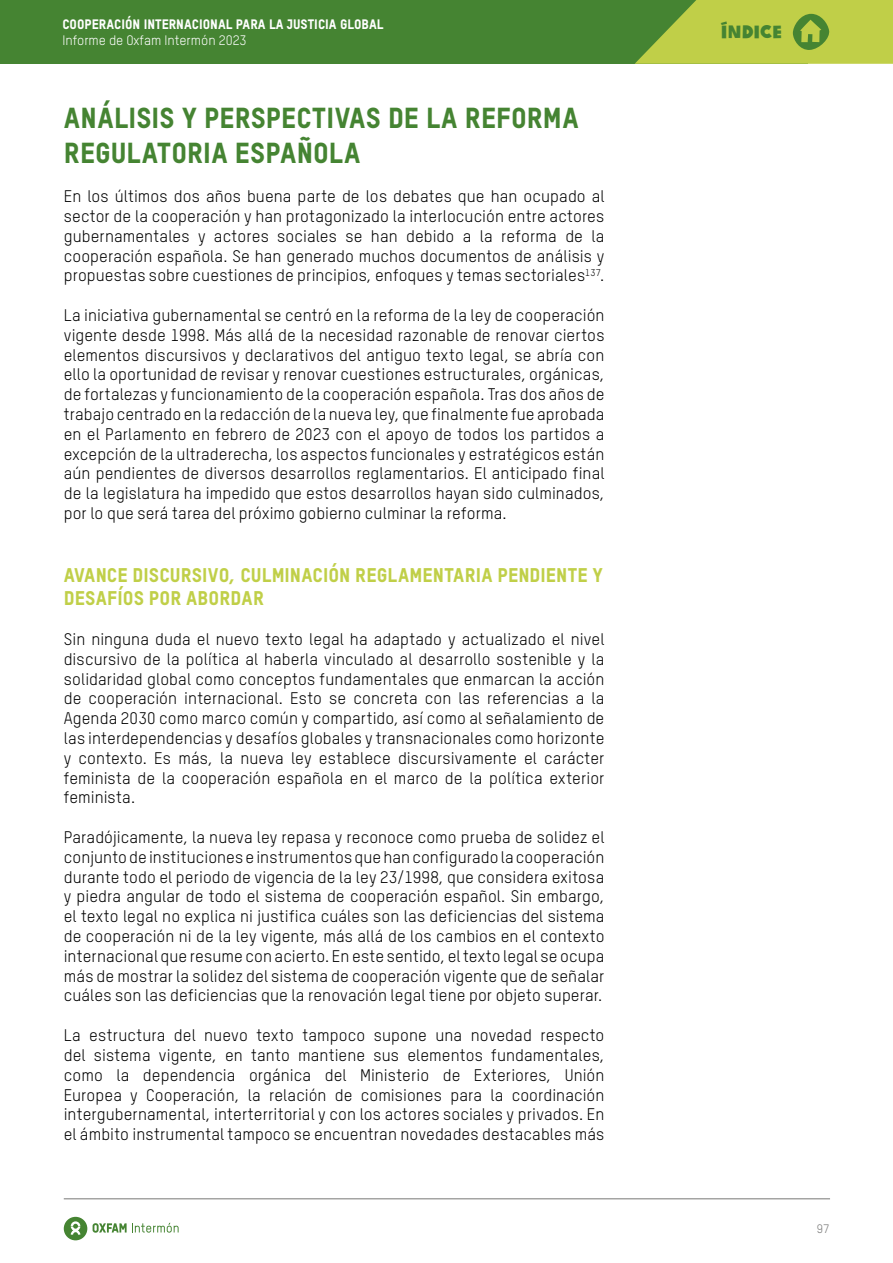
<style>
.page{position:relative;width:893px;height:1263px;background:#fff}
.page>*{position:absolute;margin:0;border:0;box-sizing:border-box;transform-origin:0 0}
.t1{font:28.5px/34.2px "Oxfam TSTARPRO Headline";letter-spacing:.005em;color:#458432}
.t2{font:19.5px/23.4px "Oxfam TSTARPRO Headline";letter-spacing:.005em;color:#c0cf48}
.t3{font:17.7px "Oxfam Global Headline";color:#458432}
.t4{font:16.5px/19.8px "Oxfam TSTARPRO";letter-spacing:.005em;color:#000;text-align:justify}
.t5{font:13.5px "Oxfam TSTARPRO Headline";color:#fff}
.t6{font:13.5px "Oxfam TSTARPRO";color:#fff}
.t7{font:12px "Oxfam TSTARPRO";color:#777776}
</style>
<div class="page">
<hr style="left:64px;top:1198px;width:766px;height:1px;background:#777776">
<svg style="left:64px;top:1217px;width:23px;height:23px"></svg>
<svg style="left:93px;top:1223px;width:86px;height:10px"></svg>
<div style="left:0;top:0;width:808px;height:64px;background:#458432"></div>
<svg style="left:635px;top:0;width:258px;height:64px;background:#abc244"></svg>
<p class="t5" style="left:62px;top:16px;width:323px">COOPERACIÓN INTERNACIONAL PARA LA JUSTICIA GLOBAL</p>
<p class="t6" style="left:62px;top:32px;width:186px">Informe de Oxfam Intermón 2023</p>
<h1 class="t1" style="left:64px;top:101px;width:516px">ANÁLISIS Y PERSPECTIVAS DE LA REFORMA<br>REGULATORIA ESPAÑOLA</h1>
<p class="t4" style="left:64px;top:186px;width:542px">En los últimos dos años buena parte de los debates que han ocupado al sector de la cooperación y han protagonizado la interlocución entre actores gubernamentales y actores sociales se han debido a la reforma de la cooperación española. Se han generado muchos documentos de análisis y propuestas sobre cuestiones de principios, enfoques y temas sectoriales<sup>137</sup>.</p>
<p class="t4" style="left:64px;top:305px;width:542px">La iniciativa gubernamental se centró en la reforma de la ley de cooperación vigente desde 1998. Más allá de la necesidad razonable de renovar ciertos elementos discursivos y declarativos del antiguo texto legal, se abría con ello la oportunidad de revisar y renovar cuestiones estructurales, orgánicas, de fortalezas y funcionamiento de la cooperación española. Tras dos años de trabajo centrado en la redacción de la nueva ley, que finalmente fue aprobada en el Parlamento en febrero de 2023 con el apoyo de todos los partidos a excepción de la ultraderecha, los aspectos funcionales y estratégicos están aún pendientes de diversos desarrollos reglamentarios. El anticipado final de la legislatura ha impedido que estos desarrollos hayan sido culminados, por lo que será tarea del próximo gobierno culminar la reforma.</p>
<p class="t2" style="left:64px;top:563px;width:541px">AVANCE DISCURSIVO, CULMINACIÓN REGLAMENTARIA PENDIENTE Y<br>DESAFÍOS POR ABORDAR</p>
<p class="t4" style="left:64px;top:629px;width:542px">Sin ninguna duda el nuevo texto legal ha adaptado y actualizado el nivel discursivo de la política al haberla vinculado al desarrollo sostenible y la solidaridad global como conceptos fundamentales que enmarcan la acción de cooperación internacional. Esto se concreta con las referencias a la Agenda 2030 como marco común y compartido, así como al señalamiento de las interdependencias y desafíos globales y transnacionales como horizonte y contexto. Es más, la nueva ley establece discursivamente el carácter feminista de la cooperación española en el marco de la política exterior feminista.</p>
<p class="t4" style="left:64px;top:827px;width:542px">Paradójicamente, la nueva ley repasa y reconoce como prueba de solidez el conjunto de instituciones e instrumentos que han configurado la cooperación durante todo el periodo de vigencia de la ley 23/1998, que considera exitosa y piedra angular de todo el sistema de cooperación español. Sin embargo, el texto legal no explica ni justifica cuáles son las deficiencias del sistema de cooperación ni de la ley vigente, más allá de los cambios en el contexto internacional que resume con acierto. En este sentido, el texto legal se ocupa más de mostrar la solidez del sistema de cooperación vigente que de señalar cuáles son las deficiencias que la renovación legal tiene por objeto superar.</p>
<p class="t4" style="left:64px;top:1025px;width:542px">La estructura del nuevo texto tampoco supone una novedad respecto del sistema vigente, en tanto mantiene sus elementos fundamentales, como la dependencia orgánica del Ministerio de Exteriores, Unión Europea y Cooperación, la relación de comisiones para la coordinación intergubernamental, interterritorial y con los actores sociales y privados. En el ámbito instrumental tampoco se encuentran novedades destacables más</p>
<p class="t3" style="left:721px;top:17px;width:63px">ÍNDICE</p>
<p class="t7" style="left:817px;top:1221px;width:14px">97</p>
</div>
